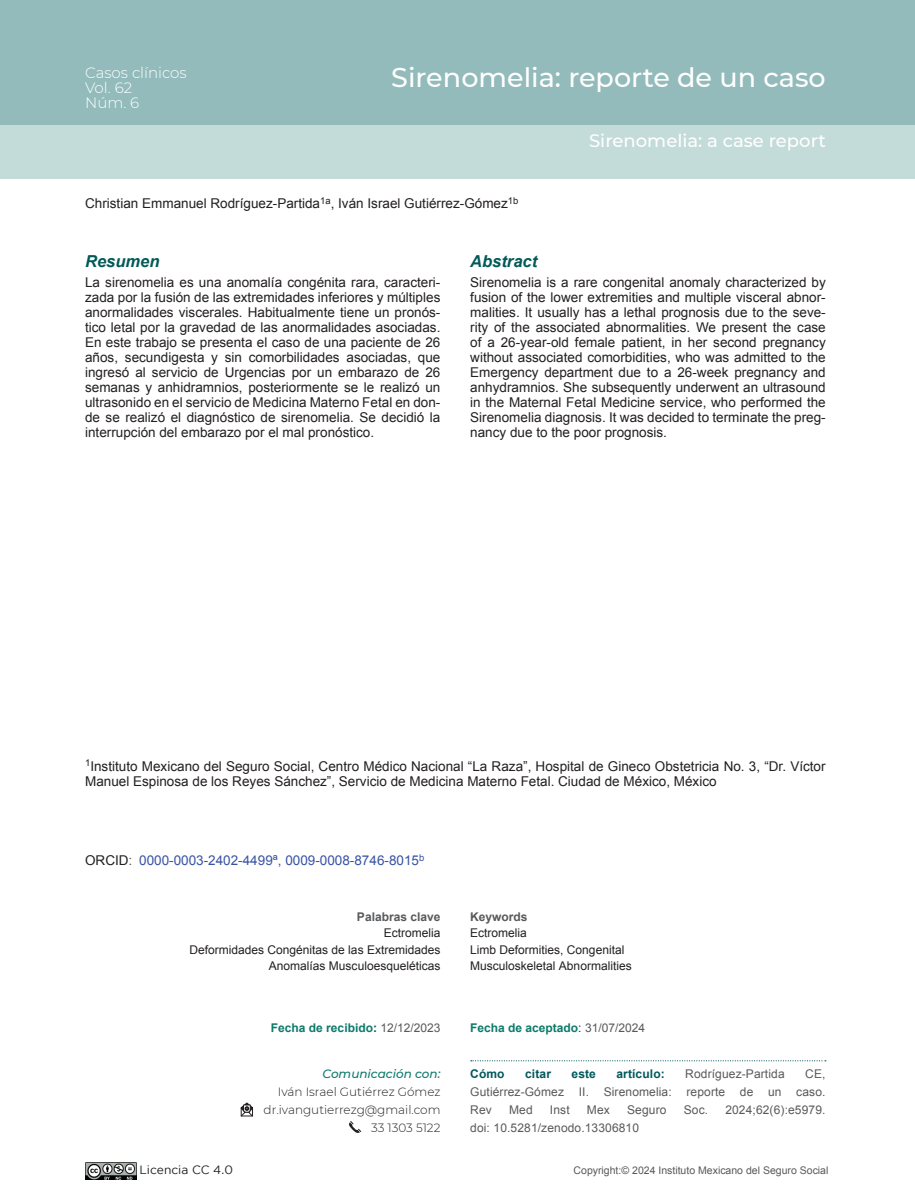
<style>
.page{position:relative;width:915px;height:1191px;background:#fff}
.page>*{position:absolute;margin:0;border:0;box-sizing:border-box;transform-origin:0 0}
.t1{font:500 27px "Montserrat";color:#fff}
.t2{font:500 18px "Montserrat";color:#fff}
.t3{font:italic 700 16.5px "Arial";color:#005a57}
.t4{font:300 15px/15px "Montserrat";color:#fff}
.t5{font:13.5px/15px "Arial";color:#231f20;text-align:justify}
.t6{font:13.5px "Arial";color:#3953a4}
.t7{font:12px/16.5px "Arial";color:#231f20}
.t8{font:12px/18px "Arial";letter-spacing:.01em;color:#58595b;text-align:justify}
.t9{font:300 12px/18px "Montserrat";color:#231f20;text-align:right}
.t10{font:700 12px "Arial";color:#0d7a6a}
.t11{font:700 12px "Arial";letter-spacing:.01em;color:#01585b}
.t12{font:700 12px "Arial";color:#58595b}
.t13{font:italic 500 12px "Montserrat";color:#0d7a6a}
.t14{font:12px "Gotham";color:#231f20}
.t15{font:10.5px "Arial";color:#58595b}
.s1{color:#231f20}
.s2{color:#58595b}
.s3{color:#005a57}
.s4{font-weight:400;color:#58595b}
.s5{font-weight:400;color:#231f20}
</style>
<div class="page">
<div style="left:0;top:0;width:914px;height:125px;background:#93bbbb"></div>
<div style="left:0;top:125px;width:914px;height:54px;background:#c3dcd9"></div>
<svg style="left:470px;top:1060px;width:355px;height:1px"></svg>
<svg style="left:240px;top:1102px;width:13px;height:15px"></svg>
<svg style="left:349px;top:1121px;width:13px;height:12px"></svg>
<img style="left:85px;top:1162px;width:51px;height:17px">
<p class="t4" style="left:85px;top:64px;width:103px">Casos clínicos<br>Vol. 62<br>Núm. 6</p>
<h1 class="t1" style="left:391px;top:59px;width:436px">Sirenomelia: reporte de un caso</h1>
<h2 class="t2" style="left:589px;top:128px;width:238px">Sirenomelia: a case report</h2>
<p class="t5" style="left:85px;top:196px;width:434px">Christian Emmanuel Rodríguez-Partida<sup>1a</sup>, Iván Israel Gutiérrez-Gómez<sup>1b</sup></p>
<p class="t3" style="left:85px;top:251px;width:76px">Resumen</p>
<p class="t3" style="left:470px;top:251px;width:68px">Abstract</p>
<p class="t5" style="left:470px;top:275px;width:357px">Sirenomelia is a rare congenital anomaly characterized by fusion of the lower extremities and multiple visceral abnor&shy;malities. It usually has a lethal prognosis due to the seve&shy;rity of the associated abnormalities. We present the case of a 26-year-old female patient, in her second pregnancy without associated comorbidities, who was admitted to the Emergency department due to a 26-week pregnancy and anhydramnios. She subsequently underwent an ultrasound in the Maternal Fetal Medicine service, who performed the Sirenomelia diagnosis. It was decided to terminate the preg&shy;nancy due to the poor prognosis.</p>
<p class="t5" style="left:85px;top:275px;width:357px">La sirenomelia es una anomalía congénita rara, caracteri&shy;zada por la fusión de las extremidades inferiores y múltiples anormalidades viscerales. Habitualmente tiene un pronós&shy;tico letal por la gravedad de las anormalidades asociadas.<br>En este trabajo se presenta el caso de una paciente de 26 años, secundigesta y sin comorbilidades asociadas, que ingresó al servicio de Urgencias por un embarazo de 26 semanas y anhidramnios, posteriormente se le realizó un ultrasonido en el servicio de Medicina Materno Fetal en don&shy;de se realizó el diagnóstico de sirenomelia. Se decidió la interrupción del embarazo por el mal pronóstico.</p>
<p class="t5" style="left:85px;top:758px;width:741px"><sup>1</sup>Instituto Mexicano del Seguro Social, Centro Médico Nacional “La Raza”, Hospital de Gineco Obstetricia No. 3, “Dr. Víctor<br>Manuel Espinosa de los Reyes Sánchez”, Servicio de Medicina Materno Fetal. Ciudad de México, México</p>
<p class="t6" style="left:85px;top:851px;width:340px"><span class="s1">ORCID</span><span class="s2">:</span> 0000-0003-2402-4499ª, 0009-0008-8746-8015<sup>b</sup></p>
<p class="t12" style="left:357px;top:908px;width:85px">Palabras clave</p>
<p class="t7" style="left:189px;top:924px;width:252px;text-align:right">Ectromelia<br>Deformidades Congénitas de las Extremidades<br>Anomalías Musculoesqueléticas</p>
<p class="t12" style="left:470px;top:908px;width:59px">Keywords</p>
<p class="t7" style="left:470px;top:924px;width:163px">Ectromelia<br>Limb Deformities, Congenital<br>Musculoskeletal Abnormalities</p>
<p class="t10" style="left:271px;top:1019px;width:171px">Fecha de recibido<span class="s3">:</span> <span class="s4">12/12/2023</span></p>
<p class="t10" style="left:470px;top:1020px;width:176px">Fecha de aceptado<span class="s5">:</span> <span class="s4">31/07/2024</span></p>
<p class="t13" style="left:322px;top:1065px;width:119px">Comunicación con:</p>
<p class="t9" style="left:263px;top:1082px;width:178px">Iván Israel Gutiérrez Gómez dr.ivangutierrezg@gmail.com<br>33 1303 5122</p>
<p class="t11" style="left:470px;top:1065px;width:36px">Cómo</p>
<p class="t11" style="left:525px;top:1065px;width:27px">citar</p>
<p class="t11" style="left:571px;top:1065px;width:26px">este</p>
<p class="t11" style="left:616px;top:1065px;width:50px">artículo:</p>
<p class="t8" style="left:685px;top:1064px;width:101px">Rodríguez-Partida</p>
<p class="t8" style="left:470px;top:1064px;width:356px;text-indent:335px">CE, Gutiérrez-Gómez II. Sirenomelia: reporte de un caso.<br>Rev</p>
<p class="t8" style="left:509px;top:1100px;width:25px">Med</p>
<p class="t8" style="left:549px;top:1100px;width:21px">Inst</p>
<p class="t8" style="left:586px;top:1100px;width:24px">Mex</p>
<p class="t8" style="left:627px;top:1100px;width:41px">Seguro</p>
<p class="t8" style="left:683px;top:1100px;width:26px">Soc.</p>
<p class="t8" style="left:725px;top:1100px;width:101px">2024;62(6):e5979.</p>
<p class="t8" style="left:470px;top:1118px;width:170px">doi: 10.5281/zenodo.13306810</p>
<p class="t14" style="left:139px;top:1162px;width:95px">Licencia CC 4.0</p>
<p class="t15" style="left:573px;top:1163px;width:256px">Copyright:© 2024 Instituto Mexicano del Seguro Social</p>
</div>
